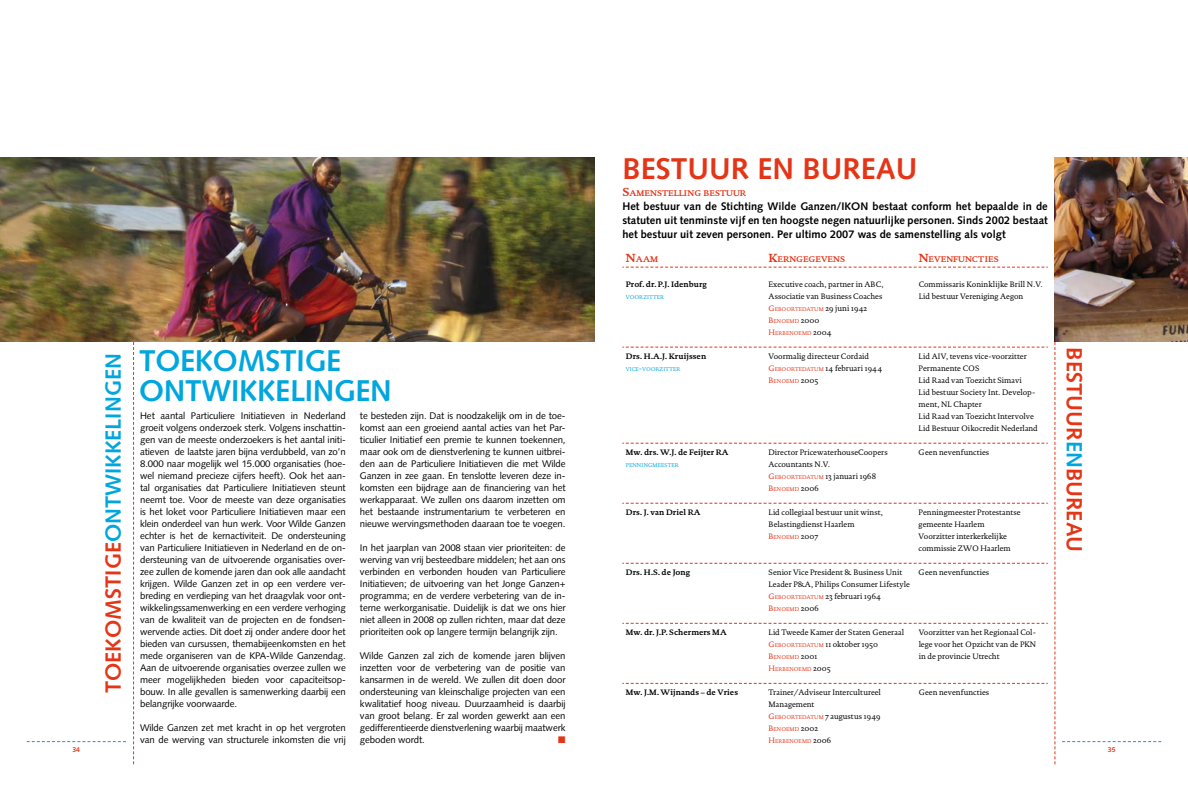
<style>
.page{position:relative;width:1188px;height:791px;background:#fff}
.page>*{position:absolute;margin:0;border:0;box-sizing:border-box;transform-origin:0 0}
.t1{font:700 30px/30px "Syntax";letter-spacing:-.01em;color:#00a6dd}
.t2{font:700 30px "Syntax";color:#e53517}
.t3{font:700 22px "Syntax";color:#00a6dd}
.t4{font:700 22px "Syntax";color:#e53517}
.t5{font:700 11px/14px "Syntax";color:#000;text-align:justify}
.t6{font:9.6px/12px "Syntax";letter-spacing:-.01em;color:#000;text-align:justify}
.t7{font:9.6px "Zapf Dingbats ITC";color:#e53517}
.t8{font:700 8.4px "DTL Documenta ST";letter-spacing:.005em;color:#e53517}
.t9{font:8px/12px "DTL Documenta ST";color:#000}
.t10{font:700 8px "DTL Documenta ST";color:#000}
.t11{font:700 7px "Syntax";color:#e53517}
.t12{font:5.6px/12px "DTL Documenta ST";letter-spacing:.005em;color:#e53517}
.t13{font:5.6px "DTL Documenta ST";letter-spacing:.005em;color:#00a6dd}
.s1{font-size:12px}
.s2{font-size:8px}
.s3{font-size:8px;color:#000}
.s4{color:#e53517}
.s5{color:#00a6dd}
.s6{font-size:5.6px;color:#e53517}
</style>
<div class="page">
<svg style="left:27px;top:741px;width:99px;height:1px"></svg>
<svg style="left:133px;top:341px;width:1px;height:423px"></svg>
<svg style="left:1062px;top:741px;width:99px;height:1px"></svg>
<svg style="left:1054px;top:341px;width:1px;height:423px"></svg>
<svg style="left:622px;top:266px;width:425px;height:1px"></svg>
<svg style="left:622px;top:346px;width:425px;height:1px"></svg>
<svg style="left:622px;top:442px;width:425px;height:1px"></svg>
<svg style="left:622px;top:502px;width:425px;height:1px"></svg>
<svg style="left:622px;top:562px;width:425px;height:1px"></svg>
<svg style="left:622px;top:622px;width:425px;height:1px"></svg>
<svg style="left:622px;top:682px;width:425px;height:1px"></svg>
<img style="left:0;top:157px;width:594px;height:184px">
<img style="left:1054px;top:157px;width:133px;height:184px">
<p class="t2" style="left:622px;top:151px;width:296px">BESTUUR EN BUREAU</p>
<p class="t8" style="left:622px;top:188px;width:125px"><span class="s1">S</span>AMENSTELLING BESTUUR</p>
<p class="t5" style="left:622px;top:199px;width:427px">Het bestuur van de Stichting Wilde Ganzen/IKO N bestaat conform het bepaalde in de statuten uit tenminste vijf en ten hoogste negen natuurlijke personen. Sinds 2002 bestaat het bestuur uit zeven personen. Per ultimo 2007 was de samenstelling als volgt</p>
<p class="t8" style="left:625px;top:254px;width:33px"><span class="s1">N</span>AAM</p>
<p class="t8" style="left:768px;top:254px;width:78px"><span class="s1">K</span>ERNGEGEVENS</p>
<p class="t8" style="left:918px;top:254px;width:81px"><span class="s1">N</span>EVENFUNCTIES</p>
<p class="t10" style="left:625px;top:279px;width:83px">Prof. dr. P.J. Idenburg</p>
<p class="t13" style="left:625px;top:293px;width:40px">VOORZITTER</p>
<p class="t9" style="left:768px;top:278px;width:117px">Executive coach, partner in ABC,<br>Associatie van Business Coaches</p>
<p class="t12" style="left:768px;top:302px;width:100px"><span class="s2">G</span>EBOORTEDATUM <span class="s3">29 juni 1942<br></span><span class="s2">B</span>ENOEMD <span class="s3">2000<br></span><span class="s2">H</span>ERBENOEMD <span class="s3">2004</span></p>
<p class="t9" style="left:918px;top:278px;width:125px">Commissaris Koninklijke Brill N.V.<br>Lid bestuur Vereniging Aegon</p>
<p class="t3" style="left:101px;top:693px;width:338px;rotate:-90deg"><span class="s4">Toekomstige</span>ontwikkelingen</p>
<p class="t4" style="left:1086px;top:347px;width:203px;rotate:90deg">Bestuur<span class="s5">en</span>bureau</p>
<p class="t1" style="left:139px;top:346px;width:254px">TOEKOMSTIGE<br>ONTWIKKELINGEN</p>
<p class="t9" style="left:768px;top:350px;width:115px">Voormalig directeur Cordaid<br><span class="s4">G</span><span class="s6">EBOORTEDATUM</span> 14 februari 1944</p>
<p class="t12" style="left:768px;top:374px;width:51px"><span class="s2">B</span>ENOEMD <span class="s3">2005</span></p>
<p class="t9" style="left:918px;top:350px;width:121px">Lid AIV, tevens vice-voorzitter<br>Permanente COS<br>Lid Raad van Toezicht Simavi<br>Lid bestuur Society Int. Develop&shy;ment, NL Chapter<br>Lid Raad van Toezicht Intervolve<br>Lid Bestuur Oikocredit Nederland</p>
<p class="t10" style="left:625px;top:351px;width:82px">Drs. H.A.J. Kruijssen</p>
<p class="t13" style="left:625px;top:365px;width:56px">VICE<span class="s2">-</span>VOORZITTER</p>
<p class="t6" style="left:140px;top:409px;width:207px">Het aantal Particuliere Initiatieven in Nederland groeit volgens onderzoek sterk. Volgens inschattin&shy;gen van de meeste onderzoekers is het aantal initi&shy;atieven de laatste jaren bijna verdubbeld, van zo’n 8.000 naar mogelijk wel 15.000 organisaties (hoe&shy;wel niemand precieze cijfers heeft). Ook het aan&shy;tal organisaties dat Particuliere Initiatieven steunt neemt toe. Voor de meeste van deze organisaties is het loket voor Particuliere Initiatieven maar een klein onderdeel van hun werk. Voor Wilde Ganzen echter is het de kernactiviteit. De ondersteuning van Particuliere Initiatieven in Nederland en de on&shy;dersteuning van de uitvoerende organisaties over&shy;zee zullen de komende jaren dan ook alle aandacht krijgen. Wilde Ganzen zet in op een verdere ver&shy;breding en verdieping van het draagvlak voor ont&shy;wikkelingssamenwerking en een verdere verhoging van de kwaliteit van de projecten en de fondsen&shy;wervende acties. Dit doet zij onder andere door het bieden van cursussen, themabijeenkomsten en het mede organiseren van de KPA-Wilde Ganzendag.<br>Aan de uitvoerende organisaties overzee zullen we meer mogelijkheden bieden voor capaciteitsop&shy;bouw. In alle gevallen is samenwerking daarbij een belangrijke voorwaarde.</p>
<p class="t6" style="left:140px;top:721px;width:207px">Wilde Ganzen zet met kracht in op het vergroten van de werving van structurele inkomsten die vrij</p>
<p class="t6" style="left:360px;top:409px;width:207px">te besteden zijn. Dat is noodzakelijk om in de toe&shy;komst aan een groeiend aantal acties van het Par&shy;ticulier Initiatief een premie te kunnen toekennen, maar ook om de dienstverlening te kunnen uitbrei&shy;den aan de Particuliere Initiatieven die met Wilde Ganzen in zee gaan. En tenslotte leveren deze in&shy;komsten een bijdrage aan de financiering van het werkapparaat. We zullen ons daarom inzetten om het bestaande instrumentarium te verbeteren en nieuwe wervingsmethoden daaraan toe te voegen.</p>
<p class="t6" style="left:360px;top:541px;width:207px">In het jaarplan van 2008 staan vier prioriteiten: de werving van vrij besteedbare middelen; het aan ons verbinden en verbonden houden van Particuliere Initiatieven; de uitvoering van het Jonge Ganzen+ programma; en de verdere verbetering van de in&shy;terne werkorganisatie. Duidelijk is dat we ons hier niet alleen in 2008 op zullen richten, maar dat deze prioriteiten ook op langere termijn belangrijk zijn.</p>
<p class="t6" style="left:360px;top:649px;width:207px">Wilde Ganzen zal zich de komende jaren blijven inzetten voor de verbetering van de positie van kansarmen in de wereld. We zullen dit doen door ondersteuning van kleinschalige projecten van een kwalitatief hoog niveau. Duurzaamheid is daarbij van groot belang. Er zal worden gewerkt aan een gedifferentieerde dienstverlening waarbij maatwerk geboden wordt.</p>
<p class="t9" style="left:918px;top:446px;width:72px">Geen nevenfuncties</p>
<p class="t10" style="left:625px;top:447px;width:104px">Mw. drs. W.J. de Feijter RA</p>
<p class="t13" style="left:625px;top:461px;width:54px">PENNINGMEESTER</p>
<p class="t9" style="left:768px;top:446px;width:121px">Director PricewaterhouseCoopers<br>Accountants N.V.<br><span class="s4">G</span><span class="s6">EBOORTEDATUM</span> 13 januari 1968</p>
<p class="t12" style="left:768px;top:482px;width:52px"><span class="s2">B</span>ENOEMD <span class="s3">2006</span></p>
<p class="t10" style="left:625px;top:507px;width:76px">Drs. J. van Driel RA</p>
<p class="t9" style="left:768px;top:506px;width:116px">Lid collegiaal bestuur unit winst,<br>Belastingdienst Haarlem</p>
<p class="t12" style="left:768px;top:530px;width:51px"><span class="s2">B</span>ENOEMD <span class="s3">2007</span></p>
<p class="t9" style="left:918px;top:506px;width:103px">Penningmeester Protestantse gemeente Haarlem<br>Voorzitter interkerkelijke commissie ZWO Haarlem</p>
<p class="t9" style="left:918px;top:566px;width:72px">Geen nevenfuncties</p>
<p class="t10" style="left:625px;top:567px;width:66px">Drs. H.S. de Jong</p>
<p class="t9" style="left:768px;top:566px;width:143px">Senior Vice President &amp; Business Unit<br>Leader P&amp;A, Philips Consumer Lifestyle<br><span class="s4">G</span><span class="s6">EBOORTEDATUM</span> 23 februari 1964</p>
<p class="t12" style="left:768px;top:602px;width:52px"><span class="s2">B</span>ENOEMD <span class="s3">2006</span></p>
<p class="t10" style="left:625px;top:627px;width:102px">Mw. dr. J.P. Schermers MA</p>
<p class="t9" style="left:768px;top:626px;width:137px">Lid Tweede Kamer der Staten Generaal<br><span class="s4">G</span><span class="s6">EBOORTEDATUM</span> 11 oktober 1950</p>
<p class="t12" style="left:768px;top:650px;width:64px"><span class="s2">B</span>ENOEMD <span class="s3">2001<br></span><span class="s2">H</span>ERBENOEMD <span class="s3">2005</span></p>
<p class="t9" style="left:918px;top:626px;width:119px;text-align:justify">Voorzitter van het Regionaal Col&shy;lege voor het Opzicht van de PKN in de provincie Utrecht</p>
<p class="t9" style="left:918px;top:686px;width:72px">Geen nevenfuncties</p>
<p class="t10" style="left:625px;top:687px;width:114px">Mw. J.M. Wijnands – de Vries</p>
<p class="t9" style="left:768px;top:686px;width:114px">Trainer/Adviseur Intercultureel<br>Management<br><span class="s4">G</span><span class="s6">EBOORTEDATUM</span> 7 augustus 1949</p>
<p class="t12" style="left:768px;top:722px;width:64px"><span class="s2">B</span>ENOEMD <span class="s3">2002<br></span><span class="s2">H</span>ERBENOEMD <span class="s3">2006</span></p>
<p class="t7" style="left:558px;top:735px;width:9px">■</p>
<p class="t11" style="left:72px;top:745px;width:9px">34</p>
<p class="t11" style="left:1107px;top:745px;width:9px">35</p>
</div>
